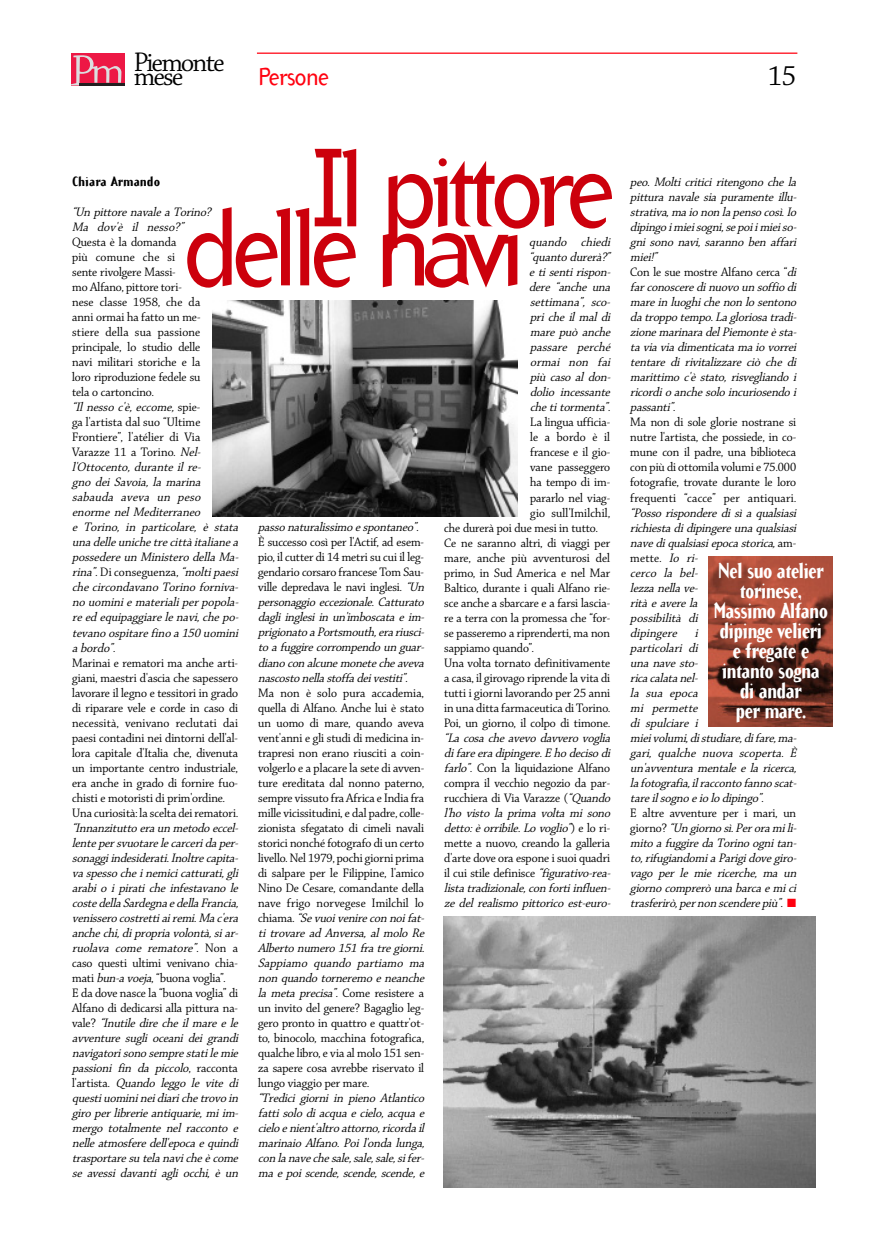
<style>
.page{position:relative;width:886px;height:1241px;background:#fff}
.page>*{position:absolute;margin:0;border:0;box-sizing:border-box;transform-origin:0 0}
.t1{font:108.75px "Arbitrary";letter-spacing:-.08em;color:#cc000c}
.t2{font:30px "Chaparral Display";color:#000}
.t3{font:28.75px "Chaparral Display";letter-spacing:-.045em;color:#000}
.t4{font:24.38px "Arbitrary";letter-spacing:-.03em;color:#ff000f}
.t5{font:700 21.25px/20px "Arbitrary";letter-spacing:-.04em;color:#fff;text-align:center;scale:.9 1}
.t6{font:italic 13.12px/15px "Chaparral Display";color:#000}
.t7{font:13.12px/15px "Chaparral Display";color:#000}
.t8{font:700 13.12px "Arbitrary";color:#000}
.t9{font:13.12px "Chaparral Display";letter-spacing:.02em;color:#000}
.s1{font-style:normal}
.s2{font-style:italic}
.s3{color:#ff000f}
</style>
<div class="page">
<svg style="left:71px;top:85px;width:53px;height:1px"></svg>
<div style="left:71px;top:53px;width:53px;height:32px;background:#ed1845"></div>
<svg style="left:71px;top:55px;width:50px;height:30px"></svg>
<hr style="left:79px;top:83px;width:45px;height:2px;background:#231f20">
<hr style="left:257px;top:53px;width:540px;height:1px;background:#ff000f">
<img style="left:709px;top:556px;width:124px;height:170px">
<img style="left:443px;top:916px;width:372px;height:271px">
<img style="left:213px;top:300px;width:305px;height:216px">
<h3 class="t3" style="left:134px;top:51px;width:92px">Piemonte</h3>
<h3 class="t3" style="left:134px;top:65px;width:51px">mese</h3>
<h3 class="t4" style="left:258px;top:62px;width:72px">Persone</h3>
<h2 class="t2" style="left:768px;top:64px;width:30px">15</h2>
<h1 class="t1" style="left:310px;top:125px;width:306px">Il pittore</h1>
<p class="t8" style="left:72px;top:174px;width:90px">Chiara Armando</p>
<p class="t6" style="left:72px;top:205px;width:143px">“Un p ittore navale a Torino?<br>Ma dov'è il nesso?”</p>
<p class="t6" style="left:72px;top:235px;width:170px"><span class="s1">Questa è la domanda<br>più comune che si<br>sente rivolgere Massi-<br>mo Alfano, pittore tori-<br>nese classe 1958, che da<br>anni ormai ha fatto un me-<br>stiere della sua passione principale, lo studio delle<br>navi militari storiche e la<br>loro riproduzione fedele su<br>tela o cartoncino.<br></span>“Il nesso c'è, eccome, <span class="s1">s p i e -<br>ga l'artista dal suo “Ultime<br>Frontiere”, l'atélier di Via<br>Varazze 11 a Torino.</span> Nel-<br>l 'Ottocento, durante il re-<br>gno dei Savoia, la marina sabauda aveva un p eso enorme nel Mediterraneo<br>e Torino, in particolare, è stata una delle uniche tre città italiane a p ossedere un Ministero della Ma&shy;rina”<span class="s1">. Di conseguenza,</span> “moltipaesi che circondavano Torino forniva&shy;no uomini e materiali per popola&shy;re ed equip aggiare le navi, che p o&shy;tevano ospitare fino a 150 uomini a bordo”.</p>
<p class="t7" style="left:72px;top:655px;width:167px">Marinai e rematori ma anche arti&shy;giani, maestri d'ascia che sapessero lavorare il legno e tessitori in grado di riparare vele e corde in caso di necessità, venivano reclutati dai paesi contadini nei dintorni dell'al&shy;lora capitale d'Italia che, divenuta un importante centro industriale, era anche in grado di fornire fuo&shy;chisti e motoristi di prim'ordine.<br>Una curiosità: la scelta dei rematori.</p>
<p class="t6" style="left:72px;top:820px;width:170px">“Innanzitutto era un metodo eccel&shy;lente persvuotare le carcerida per&shy;sonaggiindesiderati.Inoltre cap ita&shy;va sp esso che inemicicatturati,gli arabi o i p irati che infestavano le coste della Sardegna e della Francia, venissero costrettiairemi.Ma c'era anche chi,dipropria volontà,siar&shy;ruolava come rematore”. <span class="s1">N o n a caso questi ultimi venivano chia&shy;mati</span> bun-a voeja<span class="s1">, “buona voglia”.<br>E da dove nasce la “buona voglia” di Alfano di dedicarsi alla pittura na&shy;v a l e ?</span> “Inutile dire che il mare e le avventure sugli oceani dei grandi navigatorisono sempre statile mie passioni fin da piccolo<span class="s1">, racconta l'artista.</span> Quando leggo le vite di questiuominineidiariche trovo in giro p er librerie antiquarie, mi im&shy;mergo totalmente nel racconto e nelle atmosfere dell 'ep oca e quindi trasp ortare su tela naviche è come se avessi davanti agli occhi, è un</p>
<h1 class="t1" style="left:182px;top:184px;width:345px">delle navi</h1>
<p class="t6" style="left:529px;top:236px;width:85px;text-align:justify">quando chiedi “quanto durerà?” e ti senti rispon&shy;dere “anche una settimana”, sco&shy;p ri che il mal di mare può anche passare p erché ormai non fai più caso al don&shy;dolio incessante che titormenta”.</p>
<p class="t7" style="left:530px;top:416px;width:81px">La lingua ufficia-</p>
<p class="t9" style="left:530px;top:432px;width:81px">le a bordo è il</p>
<p class="t7" style="left:530px;top:446px;width:81px">francese e il gio-</p>
<p class="t7" style="left:530px;top:461px;width:81px">vane passeggero</p>
<p class="t7" style="left:530px;top:476px;width:81px">ha tempo di im-</p>
<p class="t7" style="left:530px;top:491px;width:81px">pararlo nel viag-</p>
<p class="t7" style="left:530px;top:506px;width:81px">gio sull'Imilchil,</p>
<p class="t7" style="left:444px;top:521px;width:155px">che durerà poi due mesi in tutto.</p>
<p class="t7" style="left:444px;top:536px;width:167px">Ce ne saranno altri, di viaggi per</p>
<p class="t7" style="left:444px;top:551px;width:167px">mare, anche più avventurosi del</p>
<p class="t7" style="left:444px;top:566px;width:167px">primo, in Sud America e nel Mar</p>
<p class="t7" style="left:444px;top:581px;width:167px">Baltico, durante i quali Alfano rie-</p>
<p class="t7" style="left:444px;top:596px;width:167px">sce anche a sbarcare e a farsi lascia-</p>
<p class="t7" style="left:444px;top:611px;width:167px">re a terra con la promessa che “for-</p>
<p class="t7" style="left:444px;top:626px;width:167px">se passeremo a riprenderti, ma non</p>
<p class="t7" style="left:444px;top:641px;width:91px">sappiamo quando”.</p>
<p class="t7" style="left:444px;top:656px;width:167px">Una volta tornato definitivamente</p>
<p class="t7" style="left:444px;top:671px;width:167px">a casa, il girovago riprende la vita di</p>
<p class="t7" style="left:444px;top:686px;width:167px">tutti i giorni lavorando per 25 anni</p>
<p class="t7" style="left:444px;top:701px;width:167px">in una ditta farmaceutica di Torino.</p>
<p class="t7" style="left:444px;top:716px;width:167px">Poi, un giorno, il colpo di timone.</p>
<p class="t6" style="left:444px;top:731px;width:170px">“La cosa che avevo davvero voglia difare era dipingere.E ho deciso di farlo”<span class="s1">. Con la liquidazione Alfano compra il vecchio negozio da par&shy;rucchiera di Via Varazze (</span>“Quando l 'ho visto la prima volta mi sono detto: è orribile. Lo voglio”<span class="s1">) e l o r i - mette a nuovo, creando la galleria d'arte dove ora espone i suoi quadri il cui stile definisce</span> “figurativo-rea&shy;lista tradizionale,con fortiinfluen&shy;ze del realismo pittorico est-euro-</p>
<p class="t6" style="left:258px;top:520px;width:164px">passo naturalissimo e spontaneo”.</p>
<p class="t6" style="left:258px;top:535px;width:170px"><span class="s1">È successo così per l'Actif, ad esem&shy;pio, il cutter di 14 metri su cui il leg&shy;gendario corsaro francese Tom Sau&shy;ville depredava le navi inglesi.</span> “Un p ersonaggio eccezionale. Catturato dagli inglesi in un'imboscata e im&shy;prigionato a Portsmouth,era riusci&shy;to a fuggire corromp endo un guar&shy;diano con alcune monete che aveva nascosto nella stoffa deivestiti”.</p>
<p class="t7" style="left:258px;top:685px;width:170px">Ma non è solo pura accademia, quella di Alfano. Anche lui è stato un uomo di mare, quando aveva vent'anni e gli studi di medicina in&shy;trapresi non erano riusciti a coin&shy;volgerlo e a placare la sete di avven&shy;ture ereditata dal nonno paterno, sempre vissuto fra Africa e India fra mille vicissitudini, e dal padre, colle&shy;zionista sfegatato di cimeli navali storici nonché fotografo di un certo livello. Nel 1979, pochi giorni prima di salpare per le Filippine, l'amico Nino De Cesare, comandante della nave frigo norvegese Imilchil lo c h i a m a . <span class="s2">“Se vuoivenire con noifat&shy;ti trovare ad Anversa, al molo Re Alberto numero 151 fra tre giorni.<br>Sappiamo quando partiamo ma non quando torneremo e neanche la meta precisa”.</span> Come resistere a un invito del genere? Bagaglio leg&shy;gero pronto in quattro e quattr'ot&shy;to, binocolo, macchina fotografica, qualche libro, e via al molo 151 sen&shy;za sapere cosa avrebbe riservato il lungo viaggio per mare.</p>
<p class="t6" style="left:258px;top:1090px;width:170px">“Tredici giorni in p ieno Atlantico fatti solo di acqua e cielo, acqua e cielo e nient'altro attorno,ricorda il marinaio Alfano. Poi l 'onda lunga, con la nave che sale,sale,sale,sifer&shy;ma e poi scende, scende, scende, e</p>
<p class="t6" style="left:630px;top:176px;width:170px">p eo. Molti critici ritengono che la pittura navale sia puramente illu&shy;strativa,ma io non la p enso così.Io dipingo imieisogni,se p oiimieiso&shy;gni sono navi, saranno ben affari miei!”<br><span class="s1">Con le sue mostre Alfano cerca “</span>di farconoscere dinuovo un soffio di mare in luoghiche non lo sentono da tropp o temp o.La gloriosa tradi&shy;zione marinara del Piemonte è sta&shy;ta via via dimenticata ma io vorrei tentare di rivitalizzare ciò che di marittimo c'è stato, risvegliando i ricordio anche solo incuriosendo i passanti”.</p>
<p class="t7" style="left:630px;top:416px;width:167px;text-align:justify">Ma non di sole glorie nostrane si nutre l'artista, che possiede, in co&shy;mune con il padre, una biblioteca con più di ottomila volumi e 75.000 fotografie, trovate durante le loro frequenti “cacce” per antiquari.</p>
<p class="t6" style="left:630px;top:506px;width:170px">“Posso risp ondere di sì a qualsiasi richiesta di dipingere una qualsiasi nave diqualsiasiep oca storica,<span class="s1">a m - mette.</span> Io ri-<br>cerco la bel-<br>lezza nella ve-<br>rità e avere la<br>p ossibilità di<br>dip ingere i<br>p articolari di<br>una nave sto-<br>rica calata nel-<br>la sua epoca<br>mi permette<br>di sp ulciare i mieivolumi,distudiare,difare,ma&shy;gari, qualche nuova scop erta. È un'avventura mentale e la ricerca, la fotografia,il racconto fanno scat&shy;tare il sogno e io lo dip ingo”.</p>
<p class="t6" style="left:630px;top:806px;width:170px"><span class="s1">E altre avventure per i mari, un g i o r n o ?</span> “Un giorno sì.Perora mili&shy;mito a fuggire da Torino ogni tan&shy;to,rifugiandomia Parigidove giro&shy;vago p er le mie ricerche, ma un giorno comprerò una barca e mici trasferirò,pernon scendere più”<span class="s1">.</span> <span class="s3">■</span></p>
<h3 class="t5" style="left:713px;top:560px;width:129px">Nel suo atelier torinese,<br>Massimo Alfano dipinge velieri e fregate e intanto sogna di andar<br>per mare.</h3>
</div>
